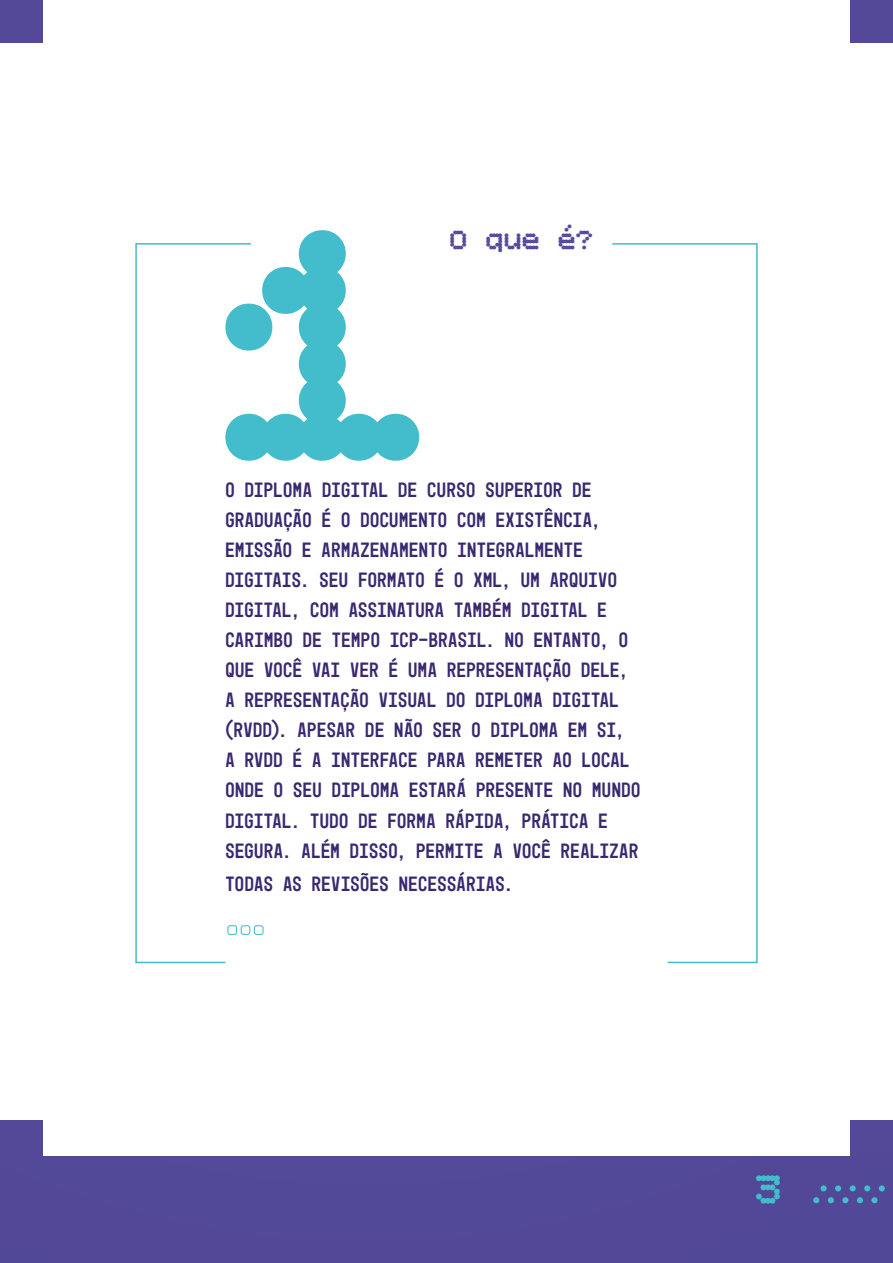
<style>
.page{position:relative;width:893px;height:1263px;background:#fff}
.page>*{position:absolute;margin:0;border:0;box-sizing:border-box;transform-origin:0 0}
.t1{font:367.2px "Bitcount Mono Single Medium Circle";color:#43bccb}
.t2{font:45px "Bitcount Mono Single Medium Circle";color:#43bccb}
.t3{font:30px "Bitcount Mono Single Medium Circle";color:#554d9b}
.t4{font:21px/30px "Mono 45 Headline";letter-spacing:.02em;color:#3a2870}
</style>
<div class="page">
<div style="left:850px;top:1120px;width:43px;height:100px;background:#544998"></div>
<div style="left:0;top:1120px;width:43px;height:100px;background:#544998"></div>
<div style="left:0;top:1157px;width:893px;height:106px;background:#524898"></div>
<div style="left:0;top:0;width:43px;height:43px;background:#544998"></div>
<div style="left:850px;top:0;width:43px;height:43px;background:#544998"></div>
<svg style="left:813px;top:1197px;width:6px;height:6px"></svg>
<svg style="left:828px;top:1197px;width:6px;height:6px"></svg>
<svg style="left:842px;top:1197px;width:6px;height:6px"></svg>
<svg style="left:857px;top:1197px;width:6px;height:6px"></svg>
<div style="left:871px;top:1197px;width:7px;height:6px;background:#43bccb;border-radius:50%"></div>
<div style="left:820px;top:1185px;width:7px;height:6px;background:#43bccb;border-radius:50%"></div>
<svg style="left:835px;top:1185px;width:6px;height:6px"></svg>
<svg style="left:850px;top:1185px;width:6px;height:6px"></svg>
<svg style="left:864px;top:1185px;width:6px;height:6px"></svg>
<svg style="left:879px;top:1185px;width:6px;height:6px"></svg>
<svg style="left:135px;top:243px;width:623px;height:721px"></svg>
<h1 class="t1" style="left:230px;top:83px;width:222px">1</h1>
<h3 class="t3" style="left:451px;top:218px;width:145px">O que é?</h3>
<p class="t4" style="left:225px;top:475px;width:416px">O DIPLOMA DIGITAL DE CURSO SUPERIOR DE GRADUAÇÃO É O DOCUMENTO COM EXISTÊNCIA, EMISSÃO E ARMAZENAMENTO INTEGRALMENTE DIGITAIS. SEU FORMATO É O XML, UM ARQUIVO DIGITAL, COM ASSINATURA TAMBÉM DIGITAL E CARIMBO DE TEMPO ICP-BRASIL. NO ENTANTO, O QUE VOCÊ VAI VER É UMA REPRESENTAÇÃO DELE, A REPRESENTAÇÃO VISUAL DO DIPLOMA DIGITAL (RVDD). APESAR DE NÃO SER O DIPLOMA EM SI,<br>A RVDD É A INTERFACE PARA REMETER AO LOCAL ONDE O SEU DIPLOMA ESTARÁ PRESENTE NO MUNDO DIGITAL. TUDO DE FORMA RÁPIDA, PRÁTICA E SEGURA. ALÉM DISSO, PERMITE A VOCÊ REALIZAR</p>
<p class="t4" style="left:225px;top:868px;width:289px">TODAS AS REVISÕES NECESSÁRIAS.</p>
<h2 class="t2" style="left:757px;top:1157px;width:28px">3</h2>
</div>
